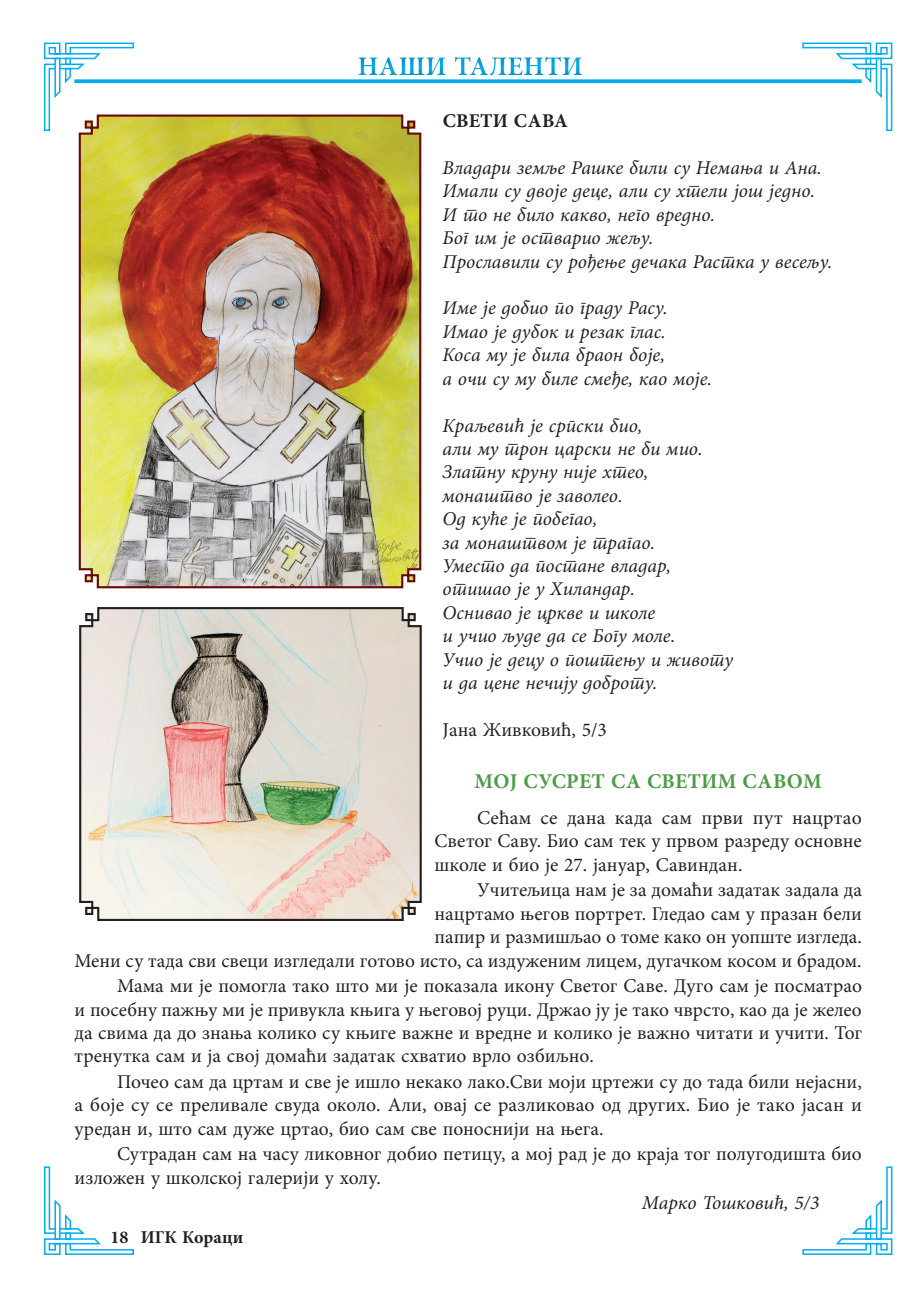
<style>
.page{position:relative;width:915px;height:1306px;background:#fff}
.page>*{position:absolute;margin:0;border:0;box-sizing:border-box;transform-origin:0 0}
.t1{font:700 27px "Minion Pro";color:#00aeef}
.t2{font:700 21px "Minion Pro";letter-spacing:.01em;color:#4d9b46}
.t3{font:19.5px/23.4px "Minion Pro";color:#231f20;text-align:justify}
.t4{font:italic 19.5px/23.4px "Minion Pro";color:#231f20}
.t5{font:700 19.5px "Minion Pro";letter-spacing:.01em;color:#231f20}
.t6{font:700 18px "Minion Pro";color:#231f20}
</style>
<div class="page">
<img style="left:78px;top:114px;width:344px;height:475px">
<svg style="left:79px;top:607px;width:343px;height:314px;background:#d7cfc4"></svg>
<svg style="left:44px;top:1166px;width:90px;height:89px"></svg>
<svg style="left:802px;top:1166px;width:90px;height:89px"></svg>
<svg style="left:43px;top:42px;width:92px;height:90px"></svg>
<svg style="left:801px;top:42px;width:91px;height:89px"></svg>
<svg style="left:74px;top:79px;width:787px;height:4px;background:#17b5f0"></svg>
<div style="left:345px;top:48px;width:250px;height:40px;background:#231f20;opacity:.5"></div>
<h1 class="t1" style="left:357px;top:48px;width:227px">НАШИ ТАЛЕНТИ</h1>
<p class="t5" style="left:442px;top:107px;width:127px">СВЕТИ САВА</p>
<p class="t4" style="left:442px;top:156px;width:391px">Владари земље Рашке били су Немања и Ана.<br>Имали су двоје деце, али су хтели још једно.<br>И то не било какво, него вредно.<br>Бог им је остварио жељу.<br>Прославили су рођење дечака Растка у весељу.</p>
<p class="t4" style="left:442px;top:296px;width:271px">Име је добио по граду Расу.<br>Имао је дубок и резак глас.<br>Коса му је била браон боје,<br>а очи су му биле смеђе, као моје.</p>
<p class="t4" style="left:442px;top:413px;width:292px">Краљевић је српски био,<br>али му трон царски не би мио.<br>Златну круну није хтео, монаштво је заволео.<br>Од куће је побегао,<br>за монаштвом је трагао.<br>Уместо да постане владар, отишао је у Хиландар.<br>Оснивао је цркве и школе<br>и учио људе да се Богу моле.<br>Учио је децу о поштењу и животу и да цене нечију доброту.</p>
<p class="t3" style="left:442px;top:718px;width:166px">Јана Живковић, 5/3</p>
<p class="t2" style="left:474px;top:766px;width:348px">МОЈ СУСРЕТ СА СВЕТИМ САВОМ</p>
<p class="t3" style="left:434px;top:806px;width:428px;text-indent:43px">Сећам се дана када сам први пут нацртао Светог Саву. Био сам тек у првом разреду основне школе и био је 27. јануар, Савиндан.</p>
<p class="t3" style="left:74px;top:878px;width:788px;text-align:right">Учитељица нам је за домаћи задатак задала да<br>нацртамо његов портрет. Гледао сам у празан бели<br>папир и размишљао о томе како он уопште изгледа.<br>Мени су тада сви свеци изгледали готово исто, са издуженим лицем, дугачком косом и брадом.</p>
<p class="t3" style="left:74px;top:974px;width:788px;text-indent:43px">Мама ми је помогла тако што ми је показала икону Светог Саве. Дуго сам је посматрао и посебну пажњу ми је привукла књига у његовој руци. Држао ју је тако чврсто, као да је желео да свима да до знања колико су књиге важне и вредне и колико је важно читати и учити. Тог тренутка сам и ја свој домаћи задатак схватио врло озбиљно.</p>
<p class="t3" style="left:74px;top:1070px;width:788px;text-indent:43px">Почео сам да цртам и све је ишло некако лако.Сви моји цртежи су до тада били нејасни, а боје су се преливале свуда около. Али, овај се разликовао од других. Био је тако јасан и уредан и, што сам дуже цртао, био сам све поноснији на њега.</p>
<p class="t3" style="left:74px;top:1142px;width:788px;text-indent:43px">Сутрадан сам на часу ликовног добио петицу, а мој рад је до краја тог полугодишта био изложен у школској галерији у холу.</p>
<p class="t4" style="left:641px;top:1191px;width:179px">Марко Тошковић, 5/3</p>
<p class="t6" style="left:111px;top:1224px;width:134px">18 ИГК Кораци</p>
</div>
